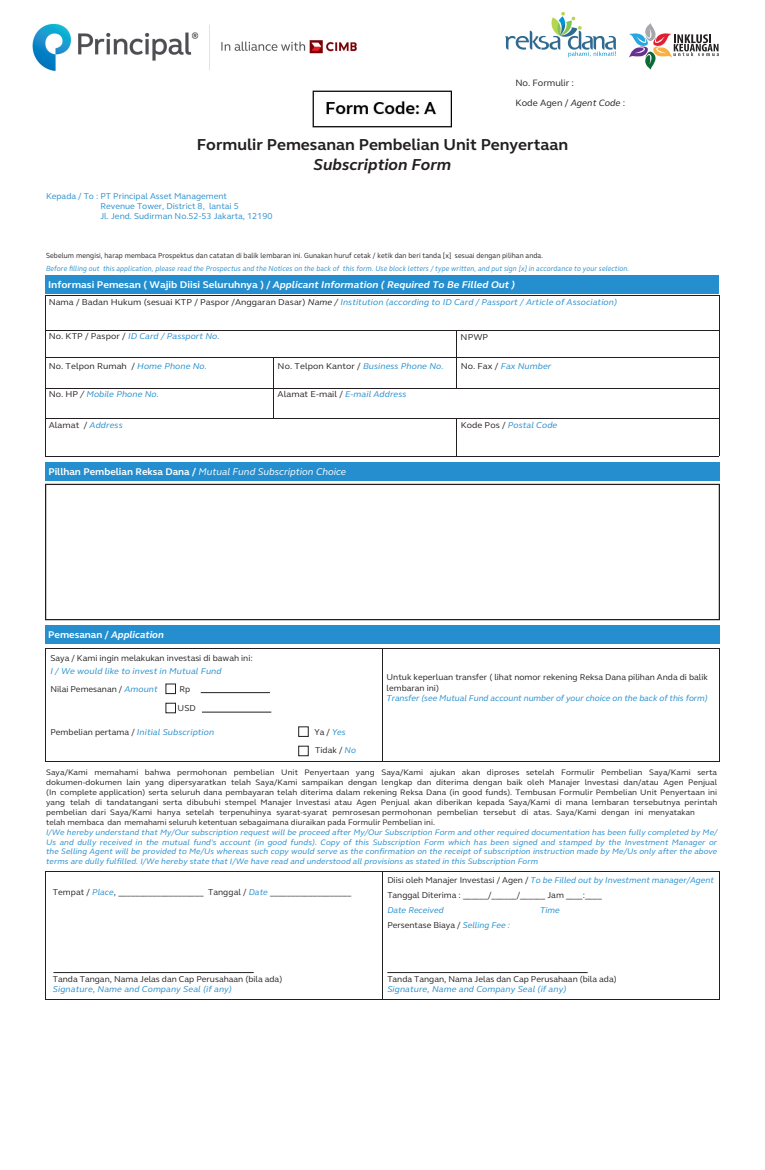
<style>
.page{position:relative;width:765px;height:1170px;background:#fff}
.page>*{position:absolute;margin:0;border:0;box-sizing:border-box;transform-origin:0 0}
.t1{font:700 16.25px "FS Elliot Pro";color:#231f20}
.t2{font:italic 700 16.25px "FS Elliot Pro";color:#231f20}
.t3{font:italic 700 10px "FS Elliot Pro";color:#fff}
.t4{font:italic 10px "FS Elliot Pro";color:#fff}
.t5{font:9.5px/20.4px "FS Elliot Pro";letter-spacing:-.005em;color:#231f20}
.t6{font:8.75px/10.5px "FS Elliot Pro";color:#231f20}
.t7{font:italic 8.75px "FS Elliot Pro";letter-spacing:.005em;color:#258ece;scale:1.04 1}
.t8{font:8.75px/10.4px "FS Elliot Pro";color:#258ece}
.t9{font:8.75px "FS Elliot Pro";color:#231f20;scale:1.04 1}
.t10{font:italic 8.75px "FS Elliot Pro";letter-spacing:.005em;color:#258ece}
.t11{font:8.12px/9.9px "FS Elliot Pro";letter-spacing:.01em;color:#231f20;scale:1.04 1}
.t12{font:italic 8.12px/9.9px "FS Elliot Pro";letter-spacing:.01em;color:#258ece;text-align:justify;scale:1.04 1}
.t13{font:italic 7.62px "FS Elliot Pro";letter-spacing:.015em;color:#258ece;scale:.91 1}
.t14{font:7.62px "FS Elliot Pro";letter-spacing:.015em;color:#231f20;scale:.91 1}
.s1{font-style:italic}
.s2{font-style:normal}
.s3{font-style:normal;color:#231f20}
.s4{color:#231f20}
.s5{font-style:italic;color:#258ece}
.s6{font-weight:700;font-style:normal}
</style>
<div class="page">
<div style="left:46px;top:276px;width:673px;height:18px;background:#258ece"></div>
<div style="left:45px;top:462px;width:675px;height:19px;background:#258ece"></div>
<svg style="left:629px;top:23px;width:90px;height:47px"></svg>
<hr style="left:46px;top:296px;width:673px;height:1px;background:#231f20">
<hr style="left:46px;top:456px;width:673px;height:1px;background:#231f20">
<hr style="left:46px;top:296px;width:1px;height:160px;background:#231f20">
<hr style="left:719px;top:296px;width:1px;height:160px;background:#231f20">
<hr style="left:456px;top:330px;width:1px;height:58px;background:#231f20">
<hr style="left:273px;top:358px;width:1px;height:60px;background:#231f20">
<hr style="left:456px;top:418px;width:1px;height:38px;background:#231f20">
<hr style="left:46px;top:330px;width:673px;height:1px;background:#231f20">
<hr style="left:46px;top:357px;width:673px;height:1px;background:#231f20">
<hr style="left:46px;top:388px;width:673px;height:1px;background:#231f20">
<hr style="left:46px;top:418px;width:673px;height:1px;background:#231f20">
<div style="left:45px;top:626px;width:675px;height:18px;background:#258ece"></div>
<hr style="left:45px;top:648px;width:1px;height:113px;background:#231f20">
<hr style="left:382px;top:649px;width:1px;height:112px;background:#231f20">
<hr style="left:719px;top:648px;width:1px;height:113px;background:#231f20">
<hr style="left:45px;top:648px;width:675px;height:1px;background:#231f20">
<hr style="left:45px;top:761px;width:675px;height:1px;background:#231f20">
<hr style="left:53px;top:972px;width:201px;height:1px;background:#231f20">
<hr style="left:387px;top:972px;width:201px;height:1px;background:#231f20">
<hr style="left:45px;top:871px;width:1px;height:128px;background:#231f20">
<hr style="left:382px;top:871px;width:1px;height:128px;background:#231f20">
<hr style="left:719px;top:871px;width:1px;height:128px;background:#231f20">
<hr style="left:45px;top:871px;width:675px;height:1px;background:#231f20">
<hr style="left:45px;top:999px;width:675px;height:1px;background:#231f20">
<hr style="left:201px;top:692px;width:69px;height:1px;background:#231f20">
<hr style="left:202px;top:712px;width:69px;height:1px;background:#231f20">
<div style="left:166px;top:684px;width:10px;height:10px;border:1px solid #231f20"></div>
<div style="left:166px;top:703px;width:10px;height:10px;border:1px solid #231f20"></div>
<div style="left:298px;top:727px;width:11px;height:10px;border:1px solid #231f20"></div>
<div style="left:298px;top:746px;width:11px;height:10px;border:1px solid #231f20"></div>
<svg style="left:45px;top:484px;width:675px;height:136px"></svg>
<img style="left:32px;top:23px;width:325px;height:48px">
<img style="left:505px;top:12px;width:111px;height:46px">
<img style="left:312px;top:90px;width:140px;height:38px">
<p class="t5" style="left:515px;top:72px;width:111px">No. Formulir :<br>Kode Agen / <span class="s1">Agent Code</span> :</p>
<h1 class="t1" style="left:197px;top:134px;width:373px">Formulir Pemesanan Pembelian Unit Penyertaan</h1>
<h1 class="t2" style="left:314px;top:154px;width:139px">Subscription Form</h1>
<p class="t8" style="left:100px;top:190px;width:173px;text-indent:-54px">Kepada / To : PT Principal Asset Management<br>Revenue Tower, District 8, lantai 5<br>Jl. Jend. Sudirman No.52-53 Jakarta, 12190</p>
<p class="t14" style="left:46px;top:250px;width:548px">Sebelum mengisi, harap membaca Prospektus dan catatan di balik lembaran ini. Gunakan huruf cetak / ketik dan beri tanda [x] sesuai dengan pilihan anda.</p>
<p class="t13" style="left:46px;top:263px;width:642px">Before filling out this application, please read the Prospectus and the Notices on the back of this form. Use block letters / type written, and put sign [x] in accordance to your selection.</p>
<p class="t3" style="left:48px;top:278px;width:469px"><span class="s2">Informasi Pemesan ( Wajib Diisi Seluruhnya ) /</span> Applicant Information ( Required To Be Filled Out )</p>
<p class="t7" style="left:49px;top:296px;width:548px"><span class="s3">Nama / Badan Hukum (sesuai KTP / Paspor /Anggaran Dasar)</span> <span class="s4">Name /</span> Institution (according to ID Card / Passport / Article of Association)</p>
<p class="t7" style="left:49px;top:330px;width:166px"><span class="s3">No. KTP / Paspor /</span> ID Card / Passport No.</p>
<p class="t9" style="left:461px;top:331px;width:28px">NPWP</p>
<p class="t9" style="left:49px;top:360px;width:154px">No. Telpon Rumah / <span class="s5">Home Phone No.</span></p>
<p class="t9" style="left:278px;top:360px;width:161px">No. Telpon Kantor / <span class="s5">Business Phone No.</span></p>
<p class="t7" style="left:461px;top:360px;width:89px"><span class="s3">No. Fax /</span> Fax Number</p>
<p class="t7" style="left:49px;top:388px;width:108px"><span class="s3">No. HP</span> <span class="s4">/</span> Mobile Phone No.</p>
<p class="t9" style="left:49px;top:419px;width:73px">Alamat / <span class="s5">Address</span></p>
<p class="t7" style="left:461px;top:419px;width:95px"><span class="s3">Kode Pos /</span> Postal Code</p>
<p class="t9" style="left:278px;top:388px;width:125px">Alamat E-mail / <span class="s5">E-mail Address</span></p>
<p class="t4" style="left:48px;top:465px;width:299px"><span class="s6">Pillhan Pembelian Reksa Dana /</span> Mutual Fund Subscription Choice</p>
<p class="t3" style="left:48px;top:628px;width:117px"><span class="s2">Pemesanan /</span> Application</p>
<p class="t6" style="left:50px;top:652px;width:204px">Saya / Kami ingin melakukan investasi di bawah ini:</p>
<p class="t7" style="left:50px;top:665px;width:166px">I / We would like to invest in Mutual Fund</p>
<p class="t6" style="left:50px;top:683px;width:109px">Nilai Pemesanan / <span class="s5">Amount</span></p>
<p class="t6" style="left:179px;top:683px;width:12px">Rp</p>
<p class="t6" style="left:178px;top:703px;width:20px">USD</p>
<p class="t6" style="left:387px;top:672px;width:323px">Untuk keperluan transfer ( lihat nomor rekening Reksa Dana pilihan Anda di balik lembaran ini)</p>
<p class="t10" style="left:387px;top:692px;width:323px">Transfer (see Mutual Fund account number of your choice on the back of this form)</p>
<p class="t6" style="left:315px;top:722px;width:43px;line-height:18.9px">Ya / <span class="s5">Yes<br></span>Tidak / <span class="s5">No</span></p>
<p class="t11" style="left:46px;top:767px;width:647px">Saya/Kami memahami bahwa permohonan pembelian Unit Penyertaan yang Saya/Kami ajukan akan diproses setelah Formulir Pembelian Saya/Kami serta dokumen-dokumen lain yang dipersyaratkan telah Saya/Kami sampaikan dengan lengkap dan diterima dengan baik oleh Manajer lnvestasi dan/atau Agen Penjual (In complete application) serta seluruh dana pembayaran telah diterima dalam rekening Reksa Dana (in good funds). Tembusan Formulir Pembelian Unit Penyertaan ini yang telah di tandatangani serta dibubuhi stempel Manajer lnvestasi atau Agen Penjual akan diberikan kepada Saya/Kami di mana lembaran tersebutnya perintah pembelian dari Saya/Kami hanya setelah terpenuhinya syarat-syarat pemrosesan permohonan pembelian tersebut di atas. Saya/Kami dengan ini menyatakan<br>telah membaca dan memahami seluruh ketentuan sebagaimana diuraikan pada Formulir Pembelian ini.</p>
<p class="t12" style="left:46px;top:827px;width:647px">I/We hereby understand that My/Our subscription request will be proceed after My/Our Subscription Form and other required documentation has been fully completed by Me/ Us and dully received in the mutual fund's account (in good funds). Copy of this Subscription Form which has been signed and stamped by the Investment Manager or the Selling Agent will be provided to Me/Us whereas such copy would serve as the confirmation on the receipt of subscription instruction made by Me/Us only after the above terms are dully fulfilled. I/We hereby state that I/We have read and understood all provisions as stated in this Subscription Form</p>
<p class="t7" style="left:50px;top:726px;width:159px"><span class="s3">Pembelian pertama /</span> Initial Subscription</p>
<p class="t6" style="left:53px;top:887px;width:300px">Tempat / <span class="s5">Place</span>, ____________________ Tanggal / <span class="s5">Date</span> ___________________</p>
<p class="t6" style="left:53px;top:973px;width:231px">Tanda Tangan, Nama Jelas dan Cap Perusahaan (bila ada)</p>
<p class="t7" style="left:53px;top:983px;width:174px">Signature, Name and Company Seal (if any)</p>
<p class="t6" style="left:387px;top:872px;width:328px;line-height:15.1px">Diisi oleh Manajer Investasi / Agen / <span class="s5">To be Filled out by Investment manager/Agent<br></span>Tanggal Diterima : ______/______/______ Jam ____:____</p>
<p class="t10" style="left:387px;top:904px;width:58px">Date Received</p>
<p class="t10" style="left:540px;top:904px;width:21px">Time</p>
<p class="t6" style="left:387px;top:920px;width:124px">Persentase Biaya / <span class="s5">Selling Fee :</span></p>
<p class="t6" style="left:387px;top:973px;width:231px">Tanda Tangan, Nama Jelas dan Cap Perusahaan (bila ada)</p>
<p class="t7" style="left:387px;top:983px;width:174px">Signature, Name and Company Seal (if any)</p>
</div>
